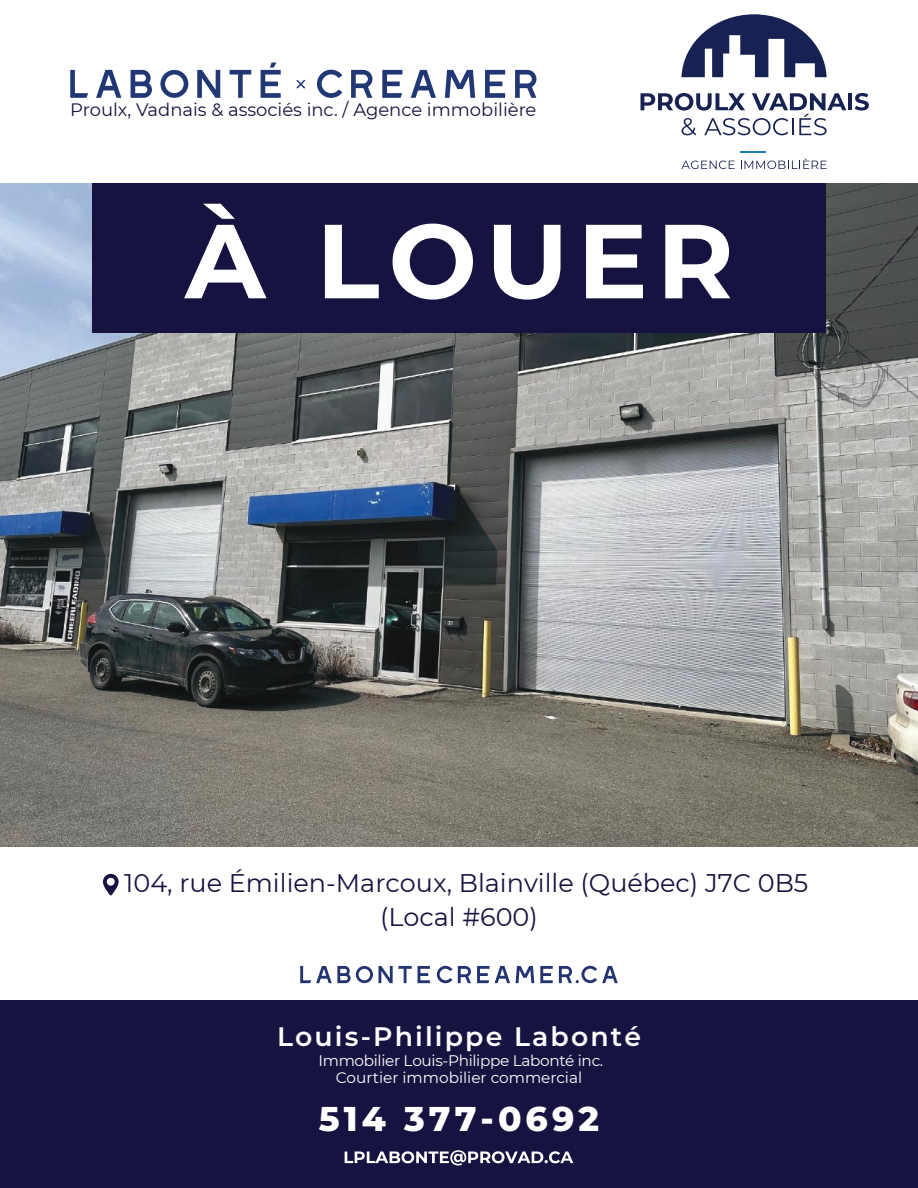
<style>
.page{position:relative;width:918px;height:1188px;background:#fff}
.page>*{position:absolute;margin:0;border:0;box-sizing:border-box;transform-origin:0 0}
.t1{font:700 105px "Montserrat";letter-spacing:.085em;color:#fff}
.t2{font:800 34.35px "Montserrat";letter-spacing:.12em;color:#fff}
.t3{font:600 26.7px "Montserrat";letter-spacing:.08em;color:#fff}
.t4{font:25.5px "Montserrat";color:#171340}
.t5{font:18px "Montserrat";color:#16143f}
.t6{font:15.3px "Montserrat";letter-spacing:-.02em;color:#fff}
.t7{font:15.3px "Montserrat";color:#fff}
</style>
<div class="page">
<img style="left:0;top:183px;width:918px;height:664px">
<div style="left:92px;top:183px;width:734px;height:150px;background:#171340"></div>
<svg style="left:300px;top:966px;width:112px;height:17px"></svg>
<svg style="left:418px;top:966px;width:12px;height:17px"></svg>
<svg style="left:437px;top:966px;width:15px;height:17px"></svg>
<svg style="left:458px;top:966px;width:13px;height:17px"></svg>
<svg style="left:477px;top:966px;width:12px;height:17px"></svg>
<svg style="left:540px;top:966px;width:13px;height:17px"></svg>
<svg style="left:495px;top:966px;width:15px;height:17px"></svg>
<svg style="left:516px;top:966px;width:18px;height:17px"></svg>
<svg style="left:559px;top:966px;width:59px;height:17px"></svg>
<div style="left:0;top:1000px;width:918px;height:188px;background:#171340"></div>
<svg style="left:317px;top:70px;width:25px;height:28px"></svg>
<svg style="left:351px;top:70px;width:21px;height:28px"></svg>
<svg style="left:382px;top:70px;width:20px;height:28px"></svg>
<svg style="left:485px;top:70px;width:20px;height:28px"></svg>
<svg style="left:411px;top:70px;width:25px;height:28px"></svg>
<svg style="left:445px;top:70px;width:30px;height:28px"></svg>
<svg style="left:515px;top:70px;width:22px;height:28px"></svg>
<svg style="left:70px;top:70px;width:18px;height:28px"></svg>
<svg style="left:96px;top:70px;width:25px;height:28px"></svg>
<svg style="left:131px;top:70px;width:21px;height:28px"></svg>
<svg style="left:160px;top:70px;width:28px;height:28px"></svg>
<svg style="left:197px;top:70px;width:23px;height:28px"></svg>
<svg style="left:230px;top:70px;width:21px;height:28px"></svg>
<svg style="left:261px;top:63px;width:20px;height:35px"></svg>
<svg style="left:296px;top:80px;width:9px;height:9px"></svg>
<svg style="left:345px;top:1150px;width:228px;height:15px"></svg>
<svg style="left:681px;top:161px;width:54px;height:8px"></svg>
<svg style="left:741px;top:158px;width:86px;height:11px"></svg>
<hr style="left:741px;top:151px;width:25px;height:2px;background:#1d7bbf">
<svg style="left:681px;top:14px;width:146px;height:63px"></svg>
<hr style="left:848px;top:93px;width:4px;height:17px;background:#172252">
<svg style="left:855px;top:93px;width:14px;height:18px"></svg>
<svg style="left:640px;top:93px;width:206px;height:42px"></svg>
<svg style="left:103px;top:874px;width:16px;height:22px"></svg>
<p class="t5" style="left:70px;top:97px;width:468px">Proulx, Vadnais &amp; associés inc. / Agence immobilière</p>
<h1 class="t1" style="left:185px;top:185px;width:550px">À LOUER</h1>
<p class="t4" style="left:124px;top:866px;width:686px">104, rue Émilien-Marcoux, Blainville (Québec) J7C 0B5</p>
<p class="t4" style="left:380px;top:900px;width:159px">(Local #600)</p>
<p class="t3" style="left:277px;top:1018px;width:365px">Louis-Philippe Labonté</p>
<p class="t7" style="left:336px;top:1068px;width:248px">Courtier immobilier commercial</p>
<h2 class="t2" style="left:319px;top:1093px;width:282px">514 377-0692</h2>
<p class="t6" style="left:318px;top:1050px;width:286px">Immobilier Louis-Philippe Labonté inc.</p>
</div>
